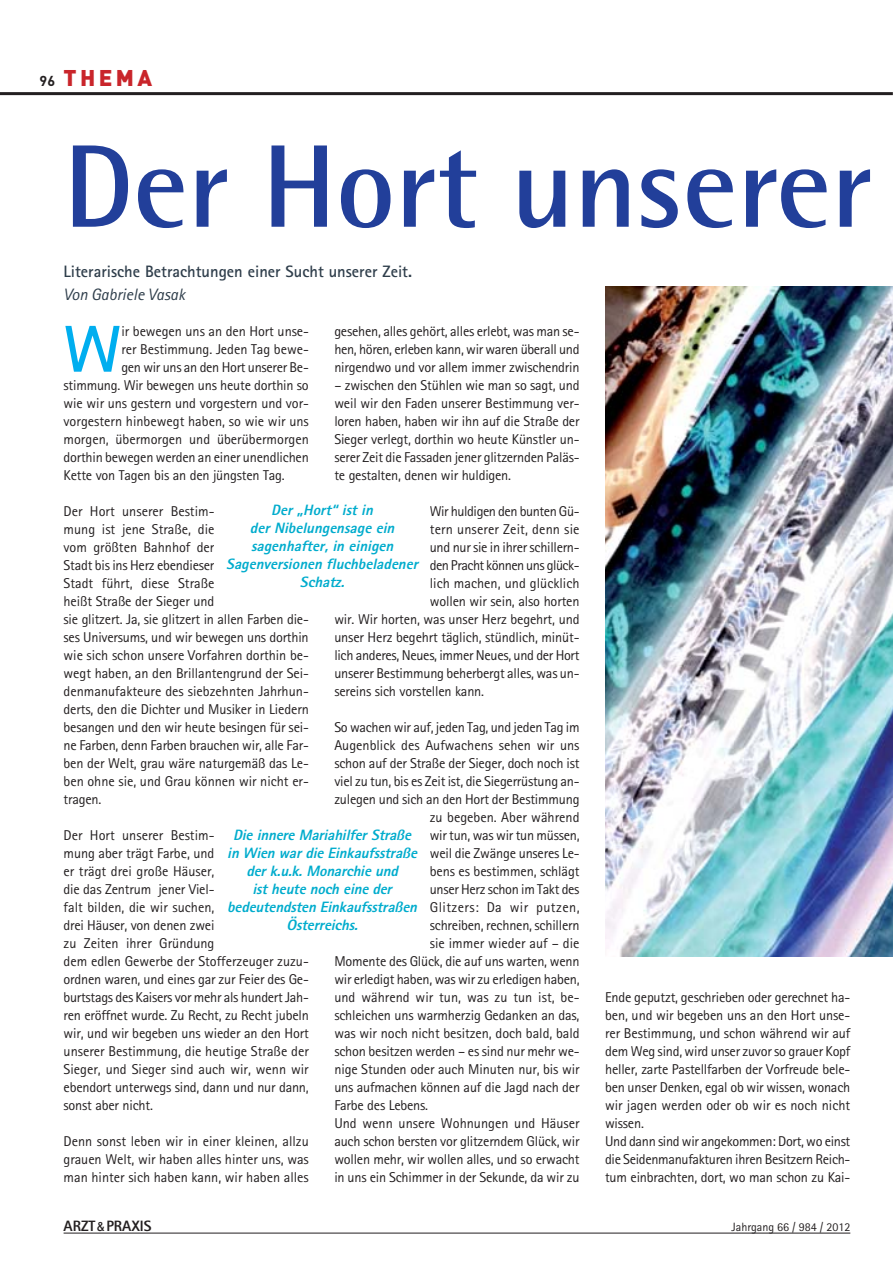
<style>
.page{position:relative;width:893px;height:1263px;background:#fff}
.page>*{position:absolute;margin:0;border:0;box-sizing:border-box;transform-origin:0 0}
.t1{font:700 117.75px "Rotis Semi Sans";color:#223f9a}
.t2{font:700 66.45px "Rotis Sans Serif";color:#00aeef}
.t3{font:900 22.5px "DIN";letter-spacing:.15em;color:#c9252b}
.t4{font:700 16.5px "Rotis Sans Serif";color:#2f3e4b}
.t5{font:italic 16.5px "Rotis Sans Serif";color:#2f3e4b}
.t6{font:italic 800 15px/18px "Rotis Sans Serif";letter-spacing:-.01em;color:#00accd;text-align:center}
.t7{font:800 15px "Rotis Sans Serif";color:#231f20}
.t8{font:14.25px/18px "Rotis Sans Serif";letter-spacing:-.015em;color:#231f20}
.t9{font:14.25px "Rotis Sans Serif";letter-spacing:-.035em;color:#231f20}
.t10{font:14.25px "Rotis Sans Serif";letter-spacing:.01em;color:#231f20}
.t11{font:14.25px "Rotis Sans Serif";letter-spacing:.03em;color:#231f20}
.t12{font:12px "Rotis Sans Serif";color:#231f20}
.s1{font-weight:700;font-size:14.25px;color:#231f20}
.s2{font-family:"Helvetica Neue";font-weight:500;font-stretch:condensed;font-size:12.75px}
</style>
<div class="page">
<hr style="left:64px;top:1233px;width:786px;height:1px;background:#231f20">
<hr style="left:0;top:92px;width:892px;height:3px;background:#231f20">
<img style="left:605px;top:287px;width:287px;height:670px">
<h3 class="t3" style="left:40px;top:70px;width:114px"><span class="s1">96</span> THEMA</h3>
<h1 class="t1" style="left:64px;top:145px;width:810px">Der Hort unserer</h1>
<p class="t4" style="left:64px;top:266px;width:350px">Literarische Betrachtungen einer Sucht unserer Zeit.</p>
<p class="t5" style="left:64px;top:288px;width:123px">Von Gabriele Vasak</p>
<h2 class="t2" style="left:64px;top:326px;width:59px">W</h2>
<p class="t8" style="left:121px;top:323px;width:189px">ir bewegen uns an den Hort unse-</p>
<p class="t8" style="left:334px;top:323px;width:247px;text-align:justify">gesehen, alles gehört, alles erlebt, was man se&shy;hen, hören, erleben kann, wir waren überall und nirgendwo und vor allem immer zwischendrin</p>
<p class="t8" style="left:334px;top:377px;width:247px;text-align:justify">– zwischen den Stühlen wie man so sagt, und weil wir den Faden unserer Bestimmung ver&shy;loren haben, haben wir ihn auf die Straße der Sieger verlegt, dorthin wo heute Künstler un&shy;serer Zeit die Fassaden jener glitzernden Paläs - te gestalten, denen wir huldigen.</p>
<p class="t8" style="left:430px;top:503px;width:151px">Wir huldigen den bunten Gü -</p>
<p class="t10" style="left:430px;top:524px;width:151px">tern unserer Zeit, denn sie</p>
<p class="t8" style="left:430px;top:539px;width:151px">und nur sie in ihrer schillern-</p>
<p class="t9" style="left:430px;top:560px;width:151px">den Pracht können uns glück-</p>
<p class="t8" style="left:430px;top:575px;width:151px">lich machen, und glück lich</p>
<p class="t8" style="left:430px;top:593px;width:151px">wollen wir sein, also horten</p>
<p class="t8" style="left:334px;top:611px;width:247px">wir. Wir horten, was unser Herz begehrt, und</p>
<p class="t8" style="left:334px;top:629px;width:247px">unser Herz begehrt täglich, stündlich, minüt-</p>
<p class="t8" style="left:334px;top:647px;width:247px">lich anderes, Neues, immer Neues, und der Hort</p>
<p class="t8" style="left:334px;top:665px;width:247px">unserer Bestimmung beherbergt alles, was un-</p>
<p class="t8" style="left:334px;top:683px;width:151px">sereins sich vorstellen kann.</p>
<p class="t8" style="left:334px;top:719px;width:247px">So wachen wir auf, jeden Tag, und jeden Tag im</p>
<p class="t8" style="left:334px;top:737px;width:247px">Augenblick des Aufwachens sehen wir uns</p>
<p class="t8" style="left:334px;top:755px;width:247px">schon auf der Straße der Sieger, doch noch ist</p>
<p class="t8" style="left:334px;top:773px;width:247px">viel zu tun, bis es Zeit ist, die Siegerrüstung an-</p>
<p class="t8" style="left:334px;top:791px;width:247px">zulegen und sich an den Hort der Bestimmung</p>
<p class="t8" style="left:430px;top:809px;width:151px">zu begeben. Aber während</p>
<p class="t8" style="left:430px;top:827px;width:151px">wir tun, was wir tun müssen,</p>
<p class="t8" style="left:430px;top:845px;width:151px">weil die Zwänge unseres Le-</p>
<p class="t8" style="left:430px;top:863px;width:151px">bens es bestimmen, schlägt</p>
<p class="t8" style="left:430px;top:881px;width:151px">unser Herz schon im Takt des</p>
<p class="t11" style="left:430px;top:902px;width:151px">Glitzers: Da wir putzen,</p>
<p class="t8" style="left:430px;top:917px;width:151px">schreiben, rechnen, schillern</p>
<p class="t8" style="left:430px;top:935px;width:151px">sie immer wieder auf – die</p>
<p class="t8" style="left:334px;top:953px;width:247px">Momente des Glück, die auf uns warten, wenn</p>
<p class="t8" style="left:334px;top:971px;width:247px">wir erledigt haben, was wir zu erledigen haben,</p>
<p class="t8" style="left:334px;top:989px;width:247px">und während wir tun, was zu tun ist, be-</p>
<p class="t8" style="left:334px;top:1007px;width:247px">schleichen uns warmherzig Gedanken an das,</p>
<p class="t8" style="left:334px;top:1025px;width:247px">was wir noch nicht besitzen, doch bald, bald</p>
<p class="t8" style="left:334px;top:1043px;width:247px">schon besitzen werden – es sind nur mehr we-</p>
<p class="t8" style="left:334px;top:1061px;width:247px">nige Stunden oder auch Minuten nur, bis wir</p>
<p class="t8" style="left:334px;top:1079px;width:247px">uns aufmachen können auf die Jagd nach der</p>
<p class="t8" style="left:334px;top:1097px;width:95px">Farbe des Lebens.</p>
<p class="t8" style="left:334px;top:1115px;width:247px">Und wenn unsere Wohnungen und Häuser</p>
<p class="t8" style="left:334px;top:1133px;width:247px">auch schon bersten vor glitzerndem Glück, wir</p>
<p class="t8" style="left:334px;top:1151px;width:247px">wollen mehr, wir wollen alles, und so erwacht</p>
<p class="t8" style="left:334px;top:1169px;width:247px">in uns ein Schimmer in der Sekunde, da wir zu</p>
<p class="t8" style="left:121px;top:341px;width:189px">rer Bestimmung. Jeden Tag bewe-</p>
<p class="t8" style="left:121px;top:359px;width:189px">gen wir uns an den Hort unserer Be-</p>
<p class="t8" style="left:64px;top:377px;width:247px">stimmung. Wir bewegen uns heute dorthin so</p>
<p class="t8" style="left:64px;top:395px;width:247px">wie wir uns gestern und vorgestern und vor-</p>
<p class="t8" style="left:64px;top:413px;width:247px">vorgestern hinbewegt haben, so wie wir uns</p>
<p class="t8" style="left:64px;top:431px;width:247px">morgen, übermorgen und überübermorgen</p>
<p class="t8" style="left:64px;top:449px;width:247px">dorthin bewegen werden an einer unendlichen</p>
<p class="t8" style="left:64px;top:467px;width:222px">Kette von Tagen bis an den jüngsten Tag.</p>
<p class="t8" style="left:64px;top:503px;width:247px">Der Hort unserer Bestim-<br>mung ist jene Straße, die<br>vom größten Bahnhof der<br>Stadt bis ins Herz ebendieser<br>Stadt führt, diese Straße<br>heißt Straße der Sieger und<br>sie glitzert. Ja, sie glitzert in allen Farben die&shy;ses Universums, und wir bewegen uns dorthin wie sich schon unsere Vorfahren dorthin be&shy;wegt haben, an den Brillantengrund der Sei&shy;denmanufakteure des siebzehnten Jahrhun&shy;derts, den die Dichter und Musiker in Liedern besangen und den wir heute besingen für sei&shy;ne Farben, denn Farben brauchen wir, alle Far&shy;ben der Welt, grau wäre naturgemäß das Le&shy;ben ohne sie, und Grau können wir nicht er&shy;tragen.</p>
<p class="t8" style="left:64px;top:827px;width:247px">Der Hort unserer Bestim-<br>mung aber trägt Farbe, und<br>er trägt drei große Häuser,<br>die das Zentrum jener Viel-<br>falt bilden, die wir suchen,<br>drei Häuser, von denen zwei<br>zu Zeiten ihrer Gründung<br>dem edlen Gewerbe der Stofferzeuger zuzu&shy;ordnen waren, und eines gar zur Feier des Ge&shy;burtstags des Kaisers vor mehr als hundert Jah&shy;ren er öffnet wurde. Zu Recht, zu Recht jubeln wir, und wir begeben uns wieder an den Hort unserer Bestimmung, die heutige Straße der Sieger, und Sieger sind auch wir, wenn wir ebendort unterwegs sind, dann und nur dann, sonst aber nicht.</p>
<p class="t8" style="left:64px;top:1133px;width:247px;text-align:justify">Denn sonst leben wir in einer kleinen, allzu grauen Welt, wir haben alles hinter uns, was man hinter sich haben kann, wir haben alles</p>
<p class="t6" style="left:226px;top:502px;width:196px">Der „Hort“ ist in<br>der Nibelungensage ein sagenhafter, in einigen<br>Sagenversionen fluchbeladener<br>Schatz.</p>
<p class="t6" style="left:227px;top:827px;width:194px">Die innere Mariahilfer Straße in Wien war die Einkaufsstraße der k.u.k. Monarchie und<br>ist heute noch eine der bedeutendsten Einkaufsstraßen<br>Österreichs.</p>
<p class="t8" style="left:605px;top:989px;width:247px">Ende geputzt, geschrieben oder gerechnet ha&shy;ben, und wir begeben uns an den Hort unse&shy;rer Bestimmung, und schon während wir auf dem Weg sind, wird unser zuvor so grauer Kopf heller, zarte Pastellfarben der Vorfreude bele&shy;ben unser Denken, egal ob wir wissen, wonach wir jagen werden oder ob wir es noch nicht wissen.<br>Und dann sind wir angekommen: Dort, wo einst die Seidenmanufakturen ihren Besitzern Reich&shy;tum einbrachten, dort, wo man schon zu Kai-</p>
<p class="t7" style="left:64px;top:1220px;width:90px">ARZT<span class="s2">&amp;</span>PRAXIS</p>
<p class="t12" style="left:731px;top:1222px;width:120px">Jahrgang 66 / 984 / 2012</p>
</div>
